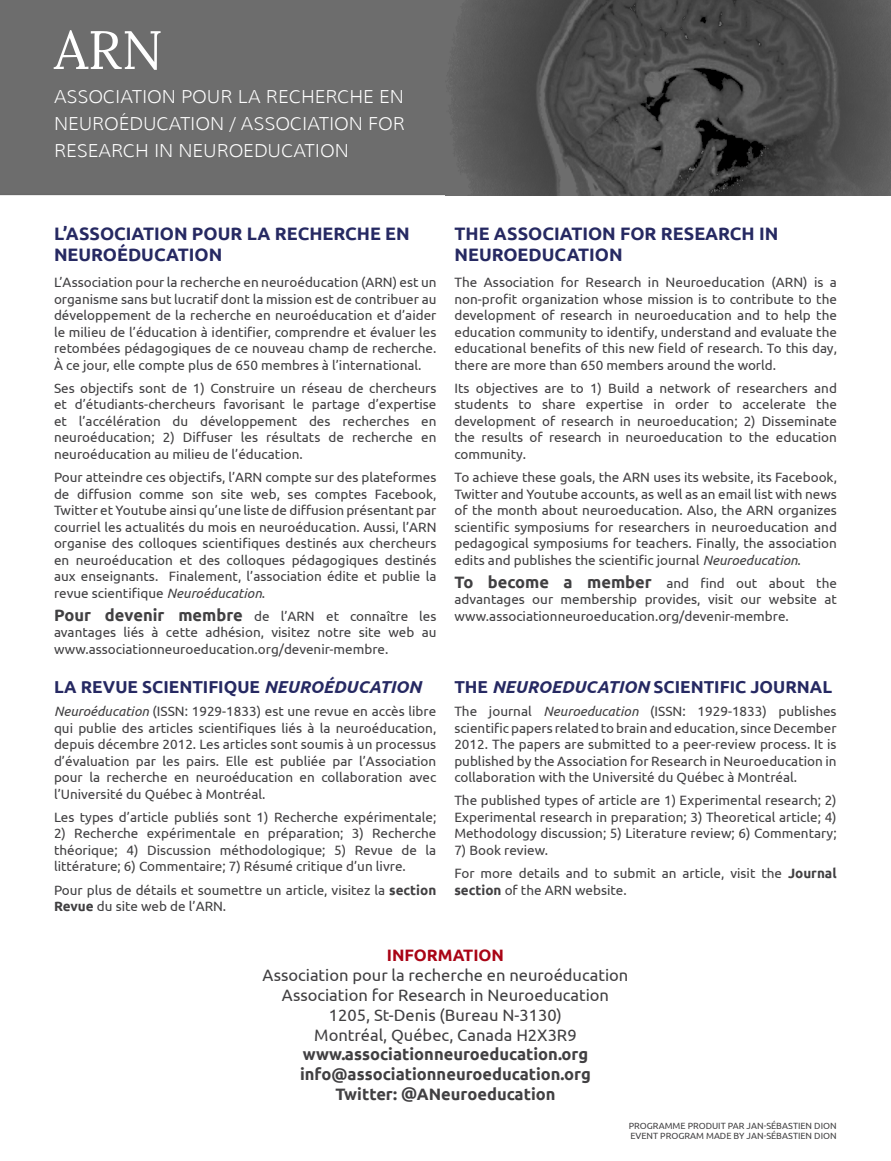
<style>
.page{position:relative;width:891px;height:1161px;background:#fff}
.page>*{position:absolute;margin:0;border:0;box-sizing:border-box;transform-origin:0 0}
.t1{font:54px "Lora";color:#fff}
.t2{font:700 18px/21px "Ubuntu";color:#262962}
.t3{font:300 18px "Muli";color:#fff}
.t4{font:700 17.25px "Ubuntu";color:#262962}
.t5{font:16.5px/19.8px "Ubuntu";color:#414042;text-align:center}
.t6{font:700 16.5px/19.8px "Ubuntu";color:#414042;text-align:center}
.t7{font:700 16.5px "Ubuntu";color:#a90415}
.t8{font:13.5px/16.5px "Ubuntu";color:#414042;text-align:justify}
.t9{font:9px "Ubuntu";color:#414042}
.s1{font-style:italic}
.s2{font-weight:700;font-size:16.5px}
.s3{font-weight:700}
</style>
<div class="page">
<div style="left:0;top:0;width:446px;height:195px;background:#6d6d6d"></div>
<img style="left:446px;top:0;width:445px;height:195px">
<h1 class="t1" style="left:54px;top:18px;width:110px">ARN</h1>
<h2 class="t3" style="left:54px;top:85px;width:25px">ASSOCIATION</h2>
<h2 class="t3" style="left:181px;top:85px;width:14px">POUR</h2>
<h2 class="t3" style="left:238px;top:85px;width:41px">LA RECHERCHE</h2>
<h2 class="t3" style="left:379px;top:85px;width:12px">EN</h2>
<h2 class="t3" style="left:54px;top:112px;width:13px">NEUROÉDUCATION</h2>
<h2 class="t3" style="left:229px;top:112px;width:36px">/ ASSOCIATION</h2>
<h2 class="t3" style="left:368px;top:112px;width:13px">FOR</h2>
<h2 class="t3" style="left:54px;top:139px;width:13px">RESEARCH</h2>
<h2 class="t3" style="left:154px;top:139px;width:38px">IN NEUROEDUCATION</h2>
<h2 class="t2" style="left:54px;top:223px;width:357px">l’association pour la recherche en neuroéducation</h2>
<p class="t8" style="left:54px;top:274px;width:384px">L’Association pour la recherche en neuroéducation (ARN) est un organisme sans but lucratif dont la mission est de contribuer au développement de la recherche en neuroéducation et d’aider le milieu de l’éducation à identifier, comprendre et évaluer les retombées pédagogiques de ce nouveau champ de recherche.<br>À ce jour, elle compte plus de 650 membres à l’international.</p>
<p class="t8" style="left:54px;top:380px;width:384px">Ses objectifs sont de 1) Construire un réseau de chercheurs et d’étudiants-chercheurs favorisant le partage d’expertise et l’accélération du développement des recherches en neuroéducation; 2) Diffuser les résultats de recherche en neuroéducation au milieu de l’éducation.</p>
<p class="t8" style="left:54px;top:469px;width:384px">Pour atteindre ces objectifs, l’ARN compte sur des plateformes de diffusion comme son site web, ses comptes Facebook, Twitter et Youtube ainsi qu’une liste de diffusion présentant par courriel les actualités du mois en neuroéducation. Aussi, l’ARN organise des colloques scientifiques destinés aux chercheurs en neuroéducation et des colloques pédagogiques destinés aux enseignants. Finalement, l’association édite et publie la revue scientifique <span class="s1">Neuroéducation</span>.</p>
<p class="t8" style="left:54px;top:608px;width:384px"><span class="s2">Pour devenir membre</span> de l’ARN et connaître les avantages liés à cette adhésion, visitez notre site web au www.associationneuroeducation.org/devenir-membre.</p>
<p class="t4" style="left:54px;top:676px;width:369px">la revue scientifique <span class="s1">NEUROÉDUCATION</span></p>
<p class="t8" style="left:54px;top:703px;width:384px"><span class="s1">Neuroéducation</span> (ISSN: 1929-1833) est une revue en accès libre qui publie des articles scientifiques liés à la neuroéducation, depuis décembre 2012. Les articles sont soumis à un processus d’évaluation par les pairs. Elle est publiée par l’Association pour la recherche en neuroéducation en collaboration avec l’Université du Québec à Montréal.</p>
<p class="t8" style="left:54px;top:808px;width:384px">Les types d’article publiés sont 1) Recherche expérimentale;</p>
<p class="t8" style="left:54px;top:825px;width:384px">2) Recherche expérimentale en préparation; 3) Recherche théorique; 4) Discussion méthodologique; 5) Revue de la littérature; 6) Commentaire; 7) Résumé critique d’un livre.</p>
<p class="t8" style="left:54px;top:881px;width:384px">Pour plus de détails et soumettre un article, visitez la <span class="s3">section<br>Revue</span> du site web de l’ARN.</p>
<h2 class="t2" style="left:454px;top:223px;width:325px">the association for research in neuroeducation</h2>
<p class="t8" style="left:454px;top:274px;width:384px">The Association for Research in Neuroeducation (ARN) is a non-profit organization whose mission is to contribute to the development of research in neuroeducation and to help the education community to identify, understand and evaluate the educational benefits of this new field of research. To this day, there are more than 650 members around the world.</p>
<p class="t8" style="left:454px;top:380px;width:384px">I ts objectives are to 1) Build a network of researchers and students to share expertise in order to accelerate the development of research in neuroeducation; 2) Disseminate the results of research in neuroeducation to the education community.</p>
<p class="t8" style="left:454px;top:469px;width:384px">To achieve these goals, the ARN uses its website, its Facebook, Twitter and Youtube accounts, as well as an email list with news of the month about neuroeducation. Also, the ARN organizes scientific symposiums for researchers in neuroeducation and pedagogical symposiums for teachers. Finally, the association edits and publishes the scientific journal <span class="s1">Neuroeducation</span>.</p>
<p class="t8" style="left:454px;top:575px;width:384px"><span class="s2">To become a member</span> and find out about the advantages our membership provides, visit our website at www.associationneuroeducation.org/devenir-membre.</p>
<p class="t4" style="left:454px;top:676px;width:379px">the <span class="s1">NEUROEDUCATION</span> scientific journal</p>
<p class="t8" style="left:454px;top:703px;width:384px">The journal <span class="s1">Neuroeducation</span> (ISSN: 1929-1833) publishes scientific papers related to brain and education, since December 2012. The papers are submitted to a peer-review process. I t is published by the Association for Research in Neuroeducation in collaboration with the Université du Québec à Montréal.</p>
<p class="t8" style="left:454px;top:792px;width:384px">The published types of article are 1) Experimental research; 2)<br>Experimental research in preparation; 3) Theoretical article; 4)<br>Methodology discussion; 5) Literature review; 6) Commentary;</p>
<p class="t8" style="left:454px;top:838px;width:384px;line-height:23.2px">7) Book review.<br>For more details and to submit an article, visit the <span class="s3">Journal</span></p>
<p class="t8" style="left:454px;top:881px;width:174px"><span class="s3">section</span> of the ARN website.</p>
<p class="t7" style="left:387px;top:946px;width:119px">information</p>
<p class="t5" style="left:263px;top:965px;width:367px">Association pour la recherche en neuroéducation Association for Research in Neuroeducation 1205, St-Denis (Bureau N-3130)<br>Montréal, québec, Canada h2x3r9</p>
<p class="t6" style="left:300px;top:1044px;width:292px">www.associationneuroeducation.org info@associationneuroeducation.org<br>Twitter: @aneuroeducation</p>
<p class="t9" style="left:629px;top:1120px;width:32px">Programme</p>
<p class="t9" style="left:688px;top:1120px;width:7px">produ</p>
<p class="t9" style="left:718px;top:1120px;width:16px">it par</p>
<p class="t9" style="left:747px;top:1120px;width:36px">jan-sébast</p>
<p class="t9" style="left:798px;top:1120px;width:33px">ien dion</p>
<p class="t9" style="left:630px;top:1131px;width:7px">event</p>
<p class="t9" style="left:660px;top:1131px;width:7px">pro</p>
<p class="t9" style="left:678px;top:1131px;width:14px">gram</p>
<p class="t9" style="left:706px;top:1131px;width:8px">made</p>
<p class="t9" style="left:734px;top:1131px;width:49px">by jan-sébast</p>
<p class="t9" style="left:798px;top:1131px;width:33px">ien dion</p>
</div>
